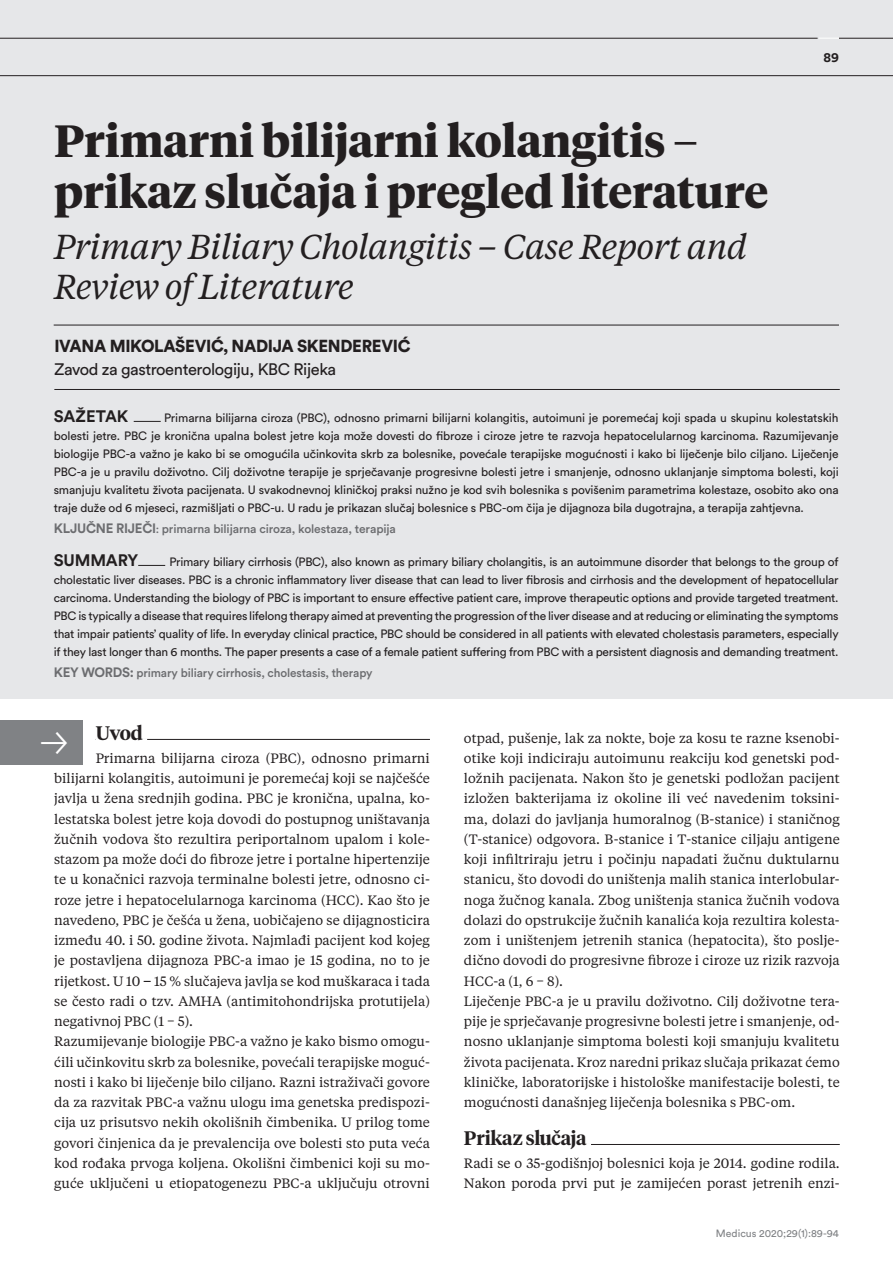
<style>
.page{position:relative;width:893px;height:1263px;background:#fff}
.page>*{position:absolute;margin:0;border:0;box-sizing:border-box;transform-origin:0 0}
.t1{font:700 45px/51px "Tiempos Headline";color:#231f20}
.t2{font:italic 34.5px/40.5px "Tiempos Headline";letter-spacing:-.02em;color:#231f20}
.t3{font:600 19.5px "Tiempos Headline";letter-spacing:-.015em;color:#231f20}
.t4{font:900 17.25px "Circular Pro";letter-spacing:-.02em;color:#231f20}
.t5{font:16.5px "Circular Pro";letter-spacing:-.025em;color:#231f20}
.t6{font:700 16.5px "Circular Pro";letter-spacing:-.01em;color:#231f20}
.t7{font:13.5px/20.2px "Tiempos Headline";color:#231f20}
.t8{font:700 13.5px "Circular Pro";color:#231f20}
.t9{font:12px/18px "Circular Pro";letter-spacing:-.02em;color:#231f20;text-align:justify}
.t10{font:500 12px "Circular Pro";letter-spacing:-.01em;color:#6c6d70}
.t11{font:10.5px "Circular Pro";color:#808285}
.s1{font-weight:700;font-size:13.5px}
.s2{font-family:"Tiempos Headline";font-weight:400}
.s3{font-family:"Circular Pro"}
</style>
<div class="page">
<div style="left:0;top:0;width:893px;height:699px;background:#e6e7e9"></div>
<hr style="left:96px;top:739px;width:334px;height:1px;background:#231f20">
<hr style="left:96px;top:738px;width:51px;height:3px;background:#fff">
<hr style="left:464px;top:1144px;width:376px;height:1px;background:#231f20">
<hr style="left:464px;top:1143px;width:127px;height:3px;background:#fff">
<div style="left:0;top:720px;width:83px;height:44px;background:#808285"></div>
<hr style="left:0;top:75px;width:893px;height:1px;background:#231f20">
<hr style="left:0;top:38px;width:818px;height:1px;background:#231f20">
<hr style="left:839px;top:38px;width:54px;height:1px;background:#231f20">
<svg style="left:819px;top:38px;width:20px;height:1px"></svg>
<hr style="left:54px;top:325px;width:785px;height:1px;background:#231f20">
<hr style="left:54px;top:389px;width:786px;height:1px;background:#231f20">
<svg style="left:134px;top:421px;width:27px;height:1px"></svg>
<svg style="left:138px;top:565px;width:27px;height:1px"></svg>
<h1 class="t1" style="left:54px;top:114px;width:715px">Primarni bilijarni kolangitis – prikaz slučaja i pregled literature</h1>
<p class="t8" style="left:823px;top:47px;width:17px">89</p>
<h2 class="t2" style="left:54px;top:224px;width:695px">Primary Biliary Cholangitis – Case Report and<br>Review of Literature</h2>
<p class="t4" style="left:54px;top:334px;width:358px">IVANA MIKOLAŠEVIĆ, NADIJA SKENDEREVIĆ</p>
<p class="t5" style="left:54px;top:358px;width:283px">Zavod za gastroenterologiju, KBC Rijeka</p>
<p class="t6" style="left:54px;top:404px;width:76px">SAŽETAK</p>
<p class="t9" style="left:54px;top:408px;width:786px;text-indent:110px">Primarna bilijarna ciroza (PBC), odnosno primarni bilijarni kolangitis, autoimuni je poremećaj koji spada u skupinu kolestatskih bolesti jetre. PBC je kronična upalna bolest jetre koja može dovesti do fibroze i ciroze jetre te razvoja hepatocelularnog karcinoma. Razumijevanje biologije PBC-a važno je kako bi se omogućila učinkovita skrb za bolesnike, povećale terapijske mogućnosti i kako bi liječenje bilo ciljano. Liječenje PBC-a je u pravilu doživotno. Cilj doživotne terapije je sprječavanje progresivne bolesti jetre i smanjenje, odnosno uklanjanje simptoma bolesti, koji smanjuju kvalitetu života pacijenata. U svakodnevnoj kliničkoj praksi nužno je kod svih bolesnika s povišenim parametrima kolestaze, osobito ako ona traje duže od 6 mjeseci, razmišljati o PBC-u. U radu je prikazan slučaj bolesnice s PBC-om čija je dijagnoza bila dugotrajna, a terapija zahtjevna.</p>
<p class="t10" style="left:54px;top:520px;width:344px"><span class="s1">KLJUČNE RIJEČI</span><span class="s2">:</span> primarna bilijarna ciroza, kolestaza, terapija</p>
<p class="t6" style="left:54px;top:548px;width:86px">SUMMARY</p>
<p class="t9" style="left:54px;top:552px;width:786px;text-indent:116px">Primary biliary cirrhosis (PBC), also known as primary biliary cholangitis, is an autoimmune disorder that belongs to the group of cholestatic liver diseases. PBC is a chronic inflammatory liver disease that can lead to liver fibrosis and cirrhosis and the development of hepatocellular carcinoma. Understanding the biology of PBC is important to ensure effective patient care, improve therapeutic options and provide targeted treatment.<br>PBC is typically a disease that requires lifelong therapy aimed at preventing the progression of the liver disease and at reducing or eliminating the symptoms that impair patients’ quality of life. In everyday clinical practice, PBC should be considered in all patients with elevated cholestasis parameters, especially if they last longer than 6 months. The paper presents a case of a female patient suffering from PBC with a persistent diagnosis and demanding treatment.</p>
<p class="t10" style="left:54px;top:664px;width:320px"><span class="s1">KEY WORDS:</span> primary biliary cirrhosis, cholestasis, therapy</p>
<h3 class="t3" style="left:96px;top:719px;width:49px">Uvod</h3>
<p class="t7" style="left:54px;top:747px;width:377px;text-indent:41px">Primarna bilijarna ciroza (PBC), odnosno primarni bilijarni kolangitis, autoimuni je poremećaj koji se najčešće javlja u žena srednjih godina. PBC je kronična, upalna, ko&shy;lestatska bolest jetre koja dovodi do postupnog uništavanja žučnih vodova što rezultira periportalnom upalom i kole&shy;stazom pa može doći do fibroze jetre i portalne hipertenzije te u konačnici razvoja terminalne bolesti jetre, odnosno ci&shy;roze jetre i hepatocelularnoga karcinoma (HCC). Kao što je navedeno, PBC je češća u žena, uobičajeno se dijagnosticira između 40. i 50. godine života. Najmlađi pacijent kod kojeg je postavljena dijagnoza PBC-a imao je 15 godina, no to je rijetkost. U 10 <span class="s3">–</span> 15 % slučajeva javlja se kod muškaraca i tada se često radi o tzv. AMHA (antimitohondrijska protutijela) negativnoj PBC (1 − 5).<br>Razumijevanje biologije PBC-a važno je kako bismo omogu&shy;ćili učinkovitu skrb za bolesnike, povećali terapijske moguć&shy;nosti i kako bi liječenje bilo ciljano. Razni istraživači govore da za razvitak PBC-a važnu ulogu ima genetska predispozi&shy;cija uz prisutsvo nekih okolišnih čimbenika. U prilog tome govori činjenica da je prevalencija ove bolesti sto puta veća kod rođaka prvoga koljena. Okolišni čimbenici koji su mo&shy;guće uključeni u etiopatogenezu PBC-a uključuju otrovni</p>
<p class="t7" style="left:464px;top:727px;width:377px">otpad, pušenje, lak za nokte, boje za kosu te razne ksenobi&shy;otike koji indiciraju autoimunu reakciju kod genetski pod&shy;ložnih pacijenata. Nakon što je genetski podložan pacijent izložen bakterijama iz okoline ili već navedenim toksini&shy;ma, dolazi do javljanja humoralnog (B-stanice) i staničnog (T-stanice) odgovora. B-stanice i T-stanice ciljaju antigene koji infiltriraju jetru i počinju napadati žučnu duktularnu stanicu, što dovodi do uništenja malih stanica interlobular&shy;noga žučnog kanala. Zbog uništenja stanica žučnih vodova dolazi do opstrukcije žučnih kanalića koja rezultira kolesta&shy;zom i uništenjem jetrenih stanica (hepatocita), što poslje&shy;dično dovodi do progresivne fibroze i ciroze uz rizik razvoja HCC-a (1, 6 − 8).<br>Liječenje PBC-a je u pravilu doživotno. Cilj doživotne tera&shy;pije je sprječavanje progresivne bolesti jetre i smanjenje, od&shy;nosno uklanjanje simptoma bolesti koji smanjuju kvalitetu života pacijenata. Kroz naredni prikaz slučaja prikazat ćemo kliničke, laboratorijske i histološke manifestacije bolesti, te mogućnosti današnjeg liječenja bolesnika s PBC-om.</p>
<h3 class="t3" style="left:464px;top:1124px;width:124px">Prikaz slučaja</h3>
<p class="t7" style="left:464px;top:1152px;width:377px">Radi se o 35-godišnjoj bolesnici koja je 2014. godine rodila.<br>Nakon poroda prvi put je zamijećen porast jetrenih enzi-</p>
<p class="t11" style="left:716px;top:1227px;width:124px">Medicus 2020;29(1):89-94</p>
</div>
